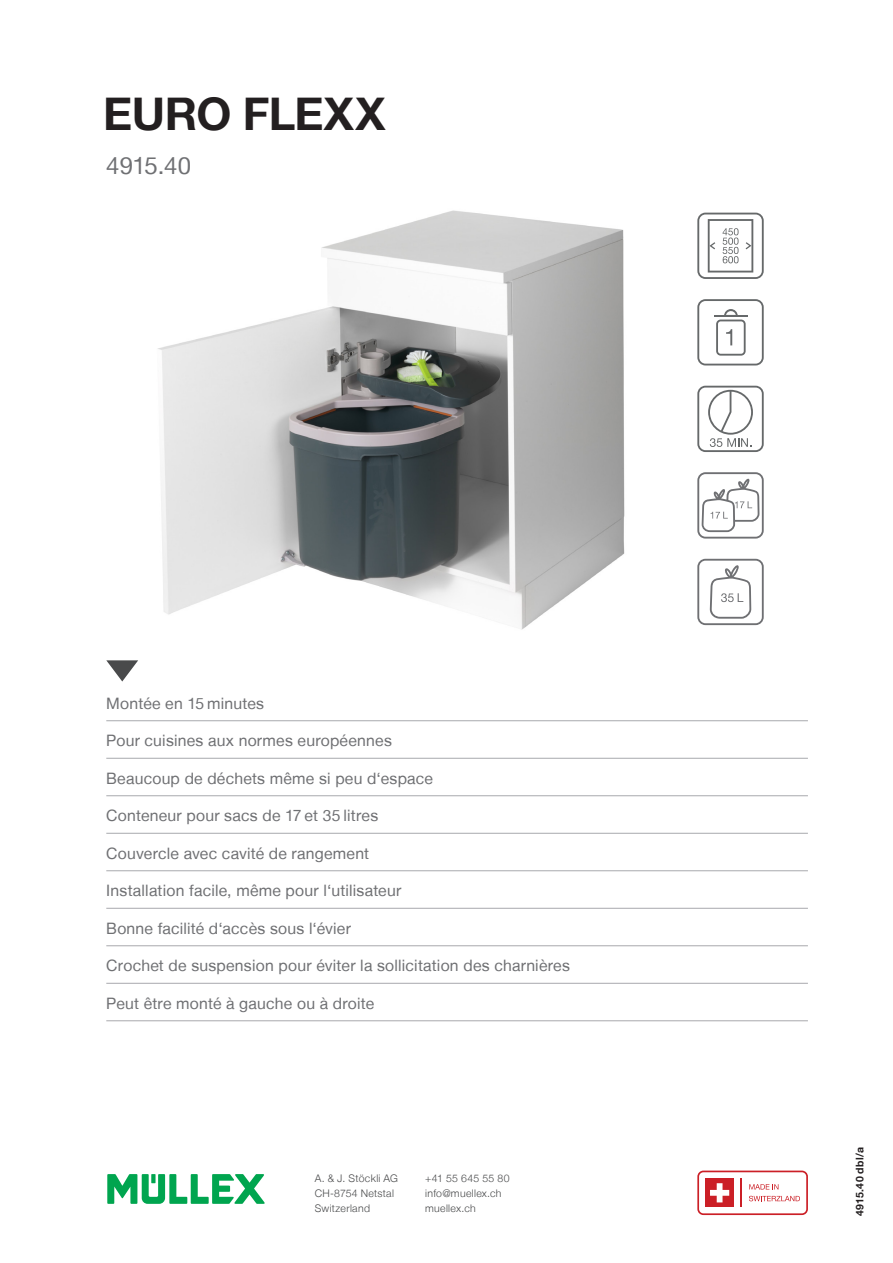
<style>
.page{position:relative;width:893px;height:1263px;background:#fff}
.page>*{position:absolute;margin:0;border:0;box-sizing:border-box;transform-origin:0 0}
.t1{font:700 45px "Helvetica Neue LT";letter-spacing:-.015em;color:#231f20}
.t2{font:24px "Helvetica Neue LT";letter-spacing:-.01em;color:#6f7073}
.t3{font:15.75px "Helvetica Neue LT";letter-spacing:.015em;color:#6f7073}
.t4{font:300 10.5px/15px "Helvetica Neue LT";letter-spacing:.03em;color:#494a4b}
.t5{font:700 10.5px "Helvetica Neue LT";letter-spacing:.03em;color:#231f20}
</style>
<div class="page">
<svg style="left:107px;top:1174px;width:158px;height:30px"></svg>
<div style="left:151px;top:1174px;width:5px;height:9px;background:#00a54f"></div>
<svg style="left:749px;top:1184px;width:29px;height:5px"></svg>
<svg style="left:749px;top:1196px;width:51px;height:5px"></svg>
<div style="left:697px;top:1170px;width:111px;height:45px;border:2px solid #cb1f26;border-radius:5px"></div>
<div style="left:705px;top:1178px;width:29px;height:29px;background:#cb1f26"></div>
<svg style="left:710px;top:1183px;width:19px;height:19px"></svg>
<hr style="left:740px;top:1178px;width:2px;height:29px;background:#cb1f26">
<svg style="left:106px;top:660px;width:32px;height:21px"></svg>
<img style="left:158px;top:210px;width:467px;height:420px">
<svg style="left:697px;top:299px;width:67px;height:66px"></svg>
<svg style="left:697px;top:213px;width:67px;height:66px"></svg>
<svg style="left:697px;top:386px;width:67px;height:66px"></svg>
<svg style="left:697px;top:472px;width:67px;height:67px"></svg>
<svg style="left:697px;top:559px;width:67px;height:66px"></svg>
<hr style="left:106px;top:720px;width:702px;height:1px;background:#a8a9ad">
<hr style="left:106px;top:758px;width:702px;height:1px;background:#a8a9ad">
<hr style="left:106px;top:795px;width:702px;height:1px;background:#a8a9ad">
<hr style="left:106px;top:833px;width:702px;height:1px;background:#a8a9ad">
<hr style="left:106px;top:870px;width:702px;height:1px;background:#a8a9ad">
<hr style="left:106px;top:908px;width:702px;height:1px;background:#a8a9ad">
<hr style="left:106px;top:945px;width:702px;height:1px;background:#a8a9ad">
<hr style="left:106px;top:983px;width:702px;height:1px;background:#a8a9ad">
<hr style="left:106px;top:1020px;width:702px;height:1px;background:#a8a9ad">
<p class="t1" style="left:103px;top:86px;width:284px">EURO FLEXX</p>
<p class="t2" style="left:106px;top:152px;width:86px">4915.40</p>
<p class="t3" style="left:106px;top:694px;width:159px">Montée en 15 minutes</p>
<p class="t3" style="left:106px;top:731px;width:287px">Pour cuisines aux normes européennes</p>
<p class="t3" style="left:106px;top:769px;width:328px">Beaucoup de déchets même si peu d‘espace</p>
<p class="t3" style="left:106px;top:806px;width:273px">Conteneur pour sacs de 17 et 35 litres</p>
<p class="t3" style="left:106px;top:844px;width:264px">Couvercle avec cavité de rangement</p>
<p class="t3" style="left:106px;top:881px;width:296px">Installation facile, même pour l‘utilisateur</p>
<p class="t3" style="left:106px;top:919px;width:246px">Bonne facilité d‘accès sous l‘évier</p>
<p class="t3" style="left:106px;top:956px;width:465px">Crochet de suspension pour éviter la sollicitation des charnières</p>
<p class="t3" style="left:106px;top:994px;width:269px">Peut être monté à gauche ou à droite</p>
<p class="t4" style="left:315px;top:1170px;width:85px">A. &amp; J. Stöckli AG<br>CH-8754 Netstal<br>Switzerland</p>
<p class="t4" style="left:425px;top:1170px;width:86px">+41 55 645 55 80 info@muellex.ch muellex.ch</p>
<p class="t5" style="left:853px;top:1216px;width:70px;rotate:-90deg">4915.40 dbl/a</p>
</div>
